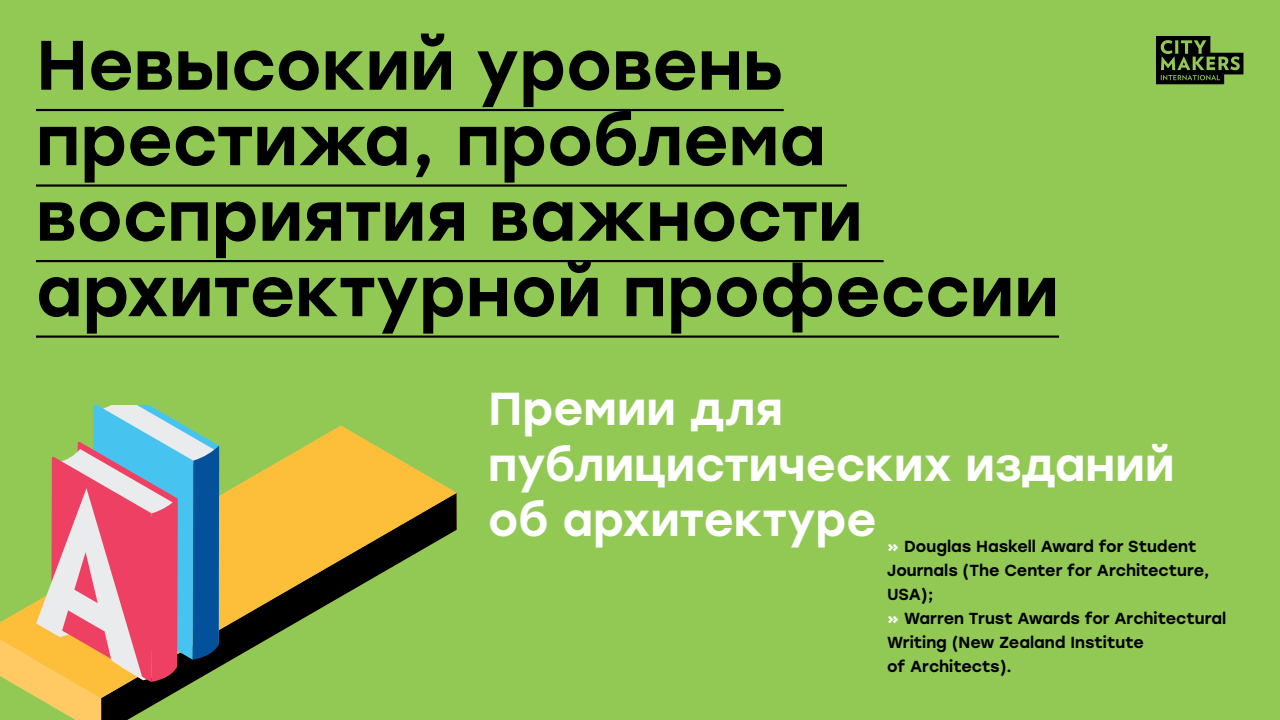
<style>
.page{position:relative;width:1280px;height:720px;background:#92c955}
.page>*{position:absolute;margin:0;border:0;box-sizing:border-box;transform-origin:0 0}
.t1{font:500 69.7px/75.5px "Stolzl";color:#000}
.t2{font:500 46.1px/55.3px "Stolzl";color:#fff}
.t3{font:500 16px/24px "Stolzl";color:#000}
.s1{color:#fff}
</style>
<div class="page">
<hr style="left:36px;top:109px;width:748px;height:2px;background:#000">
<hr style="left:36px;top:184px;width:811px;height:3px;background:#000">
<hr style="left:36px;top:260px;width:848px;height:2px;background:#000">
<hr style="left:36px;top:336px;width:1023px;height:2px;background:#000">
<svg style="left:1156px;top:36px;width:87px;height:49px"></svg>
<svg style="left:219px;top:426px;width:238px;height:241px"></svg>
<svg style="left:0;top:406px;width:219px;height:314px"></svg>
<h1 class="t1" style="left:36px;top:28px;width:1025px">Невысокий уровень престижа, проблема восприятия важности архитектурной профессии</h1>
<h2 class="t2" style="left:488px;top:382px;width:688px">Премии для публицистических изданий об архитектуре</h2>
<p class="t3" style="left:887px;top:534px;width:341px"><span class="s1">»</span> Douglas Haskell Award for Student<br>Journals (The Center for Architecture,<br>USA);<br><span class="s1">»</span> Warren Trust Awards for Architectural<br>Writing (New Zealand Institute<br>of Architects).</p>
</div>
